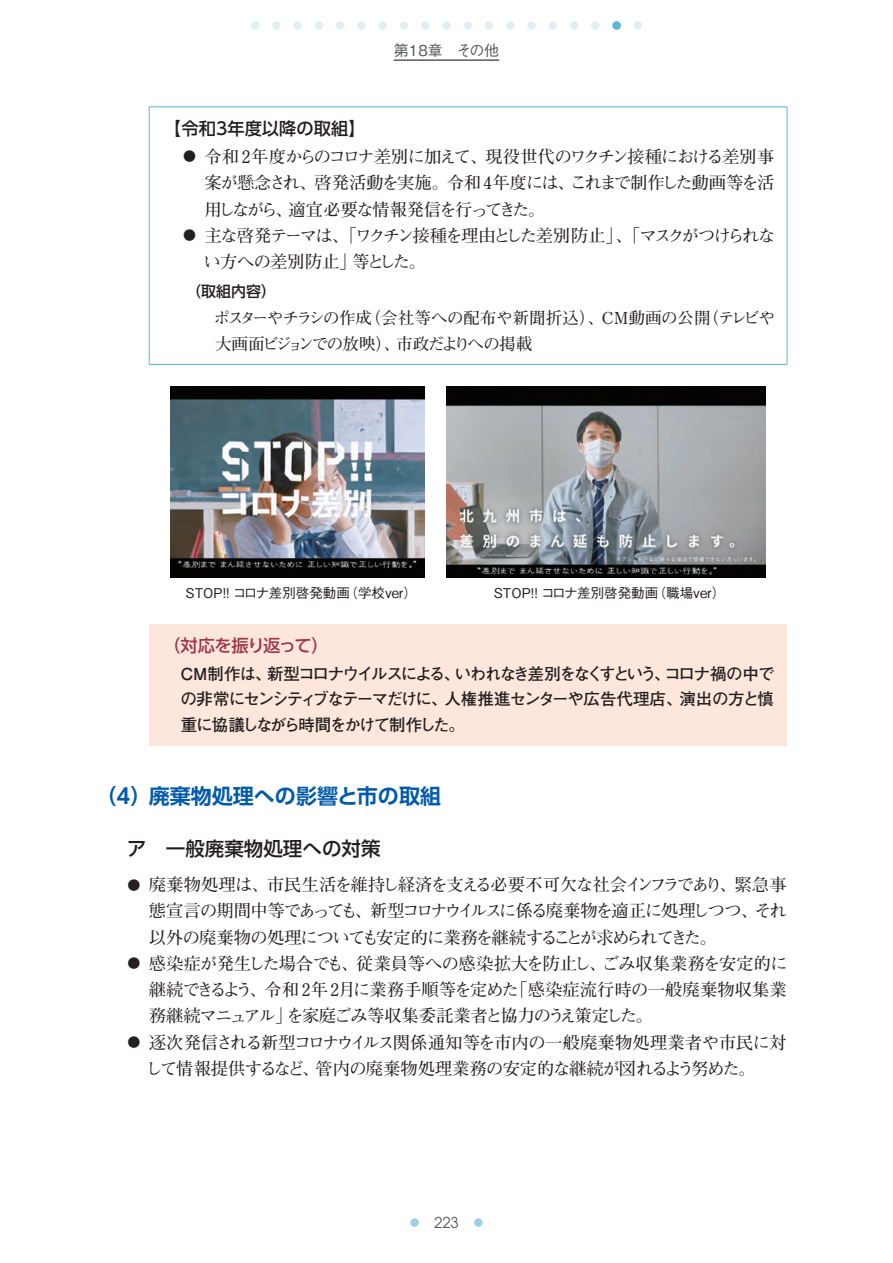
<style>
.page{position:relative;width:893px;height:1263px;background:#fff}
.page>*{position:absolute;margin:0;border:0;box-sizing:border-box;transform-origin:0 0}
.t1{font:700 21px "UD Shin Go Pro De";color:#015aaa}
.t2{font:500 19.5px "UD Shin Go Pro";color:#231f20}
.t3{font:700 17.25px/26.2px "Futo Min A101 Upr";letter-spacing:-.055em;color:#231f20;text-align:justify}
.t4{font:700 17.25px/26.2px "Futo Min A101 Upr";letter-spacing:-.025em;color:#231f20}
.t5{font:700 17.25px/26.2px "Futo Min A101 Upr";letter-spacing:-.085em;color:#231f20}
.t6{font:500 17.25px "UD Shin Go Pro";color:#231f20}
.t7{font:500 17.25px "UD Shin Go Pro";letter-spacing:-.08em;color:#9f364a}
.t8{font:700 16.5px/25.5px "Futo Go B101 Upr";letter-spacing:-.085em;color:#231f20;text-align:justify}
.t9{font:700 16.5px/25.5px "Futo Min A101 Upr";letter-spacing:-.035em;color:#231f20}
.t10{font:500 15px "Gothic BBB Upr";color:#57585a}
.t11{font:500 15px "UD Shin Go NT Pro";color:#231f20}
.t12{font:15px "Avant Garde";color:#57585a}
.t13{font:500 13.5px "Gothic BBB Upr";color:#231f20}
.s1{font-size:12.9px}
</style>
<div class="page">
<div style="left:251px;top:21px;width:8px;height:9px;background:#def0f6;border-radius:50%"></div>
<svg style="left:272px;top:21px;width:9px;height:9px"></svg>
<svg style="left:293px;top:21px;width:9px;height:9px"></svg>
<div style="left:315px;top:21px;width:8px;height:9px;background:#def0f6;border-radius:50%"></div>
<div style="left:336px;top:21px;width:8px;height:9px;background:#def0f6;border-radius:50%"></div>
<svg style="left:357px;top:21px;width:9px;height:9px"></svg>
<div style="left:378px;top:21px;width:9px;height:9px;background:#def0f6;border-radius:50%"></div>
<div style="left:400px;top:21px;width:8px;height:9px;background:#def0f6;border-radius:50%"></div>
<div style="left:421px;top:21px;width:8px;height:9px;background:#def0f6;border-radius:50%"></div>
<svg style="left:442px;top:21px;width:9px;height:9px"></svg>
<div style="left:463px;top:21px;width:9px;height:9px;background:#def0f6;border-radius:50%"></div>
<div style="left:485px;top:21px;width:8px;height:9px;background:#def0f6;border-radius:50%"></div>
<div style="left:506px;top:21px;width:8px;height:9px;background:#def0f6;border-radius:50%"></div>
<svg style="left:527px;top:21px;width:9px;height:9px"></svg>
<div style="left:549px;top:21px;width:8px;height:9px;background:#def0f6;border-radius:50%"></div>
<div style="left:570px;top:21px;width:8px;height:9px;background:#def0f6;border-radius:50%"></div>
<svg style="left:591px;top:21px;width:9px;height:9px"></svg>
<div style="left:634px;top:21px;width:8px;height:9px;background:#def0f6;border-radius:50%"></div>
<div style="left:474px;top:1218px;width:9px;height:9px;background:#9ecfe5;border-radius:50%"></div>
<div style="left:410px;top:1218px;width:9px;height:9px;background:#9ecfe5;border-radius:50%"></div>
<div style="left:612px;top:21px;width:9px;height:9px;background:#59b6d5;border-radius:50%"></div>
<svg style="left:394px;top:59px;width:106px;height:2px"></svg>
<hr style="left:149px;top:107px;width:1px;height:257px;background:#59b6d5">
<hr style="left:787px;top:107px;width:1px;height:257px;background:#59b6d5">
<hr style="left:149px;top:106px;width:638px;height:1px;background:#59b6d5">
<hr style="left:149px;top:364px;width:638px;height:1px;background:#59b6d5">
<img style="left:170px;top:386px;width:255px;height:191px">
<img style="left:446px;top:386px;width:319px;height:191px">
<div style="left:149px;top:624px;width:638px;height:121px;background:#fde7dc"></div>
<p class="t10" style="left:394px;top:38px;width:106px">第18章　その他</p>
<p class="t6" style="left:164px;top:114px;width:203px">【令和3年度以降の取組】</p>
<p class="t3" style="left:204px;top:143px;width:571px;text-indent:-21px"><span class="s1">●</span> 令和 2年度からのコロナ差別に加えて、現役世代のワクチン接種における差別事案が懸念され、啓発活動を実施。令和 4年度には、これまで制作した動画等を活用しながら、適宜必要な情報発信を行ってきた。</p>
<p class="t5" style="left:203px;top:221px;width:574px;text-indent:-20px"><span class="s1">●</span> 主な啓発テーマは、「ワクチン接種を理由とした差別防止」、「マスクがつけられない方への差別防止」等とした。</p>
<p class="t11" style="left:186px;top:279px;width:91px">（取組内容）</p>
<p class="t9" style="left:214px;top:305px;width:562px">ポスターやチラシの作成（会社等への配布や新聞折込）、CM動画の公開（テレビや大画面ビジョンでの放映）、市政だよりへの掲載</p>
<p class="t13" style="left:185px;top:582px;width:233px">STOP!! コロナ差別啓発動画（学校ver）</p>
<p class="t13" style="left:494px;top:582px;width:233px">STOP!! コロナ差別啓発動画（職場ver）</p>
<p class="t7" style="left:163px;top:631px;width:167px">（対応を振り返って）</p>
<p class="t8" style="left:180px;top:660px;width:596px">CM制作は、新型コロナウイルスによる、いわれなき差別をなくすという、コロナ禍の中での非常にセンシティブなテーマだけに、人権推進センターや広告代理店、演出の方と慎重に協議しながら時間をかけて制作した。</p>
<p class="t1" style="left:96px;top:779px;width:347px">（4）廃棄物処理への影響と市の取組</p>
<p class="t2" style="left:127px;top:833px;width:255px">ア　一般廃棄物処理への対策</p>
<p class="t3" style="left:149px;top:871px;width:639px;text-indent:-21px"><span class="s1">●</span> 廃棄物処理は、市民生活を維持し経済を支える必要不可欠な社会インフラであり、緊急事態宣言の期間中等であっても、新型コロナウイルスに係る廃棄物を適正に処理しつつ、それ以外の廃棄物の処理についても安定的に業務を継続することが求められてきた。</p>
<p class="t3" style="left:149px;top:950px;width:640px;text-indent:-21px"><span class="s1">●</span> 感染症が発生した場合でも、従業員等への感染拡大を防止し、ごみ収集業務を安定的に継続できるよう、令和2年2月に業務手順等を定めた「感染症流行時の一般廃棄物収集業務継続マニュアル」を家庭ごみ等収集委託業者と協力のうえ策定した。</p>
<p class="t4" style="left:146px;top:1028px;width:642px;text-indent:-18px"><span class="s1">●</span> 逐次発信される新型コロナウイルス関係通知等を市内の一般廃棄物処理業者や市民に対して情報提供するなど、管内の廃棄物処理業務の安定的な継続が図れるよう努めた。</p>
<p class="t12" style="left:434px;top:1214px;width:26px">223</p>
</div>
